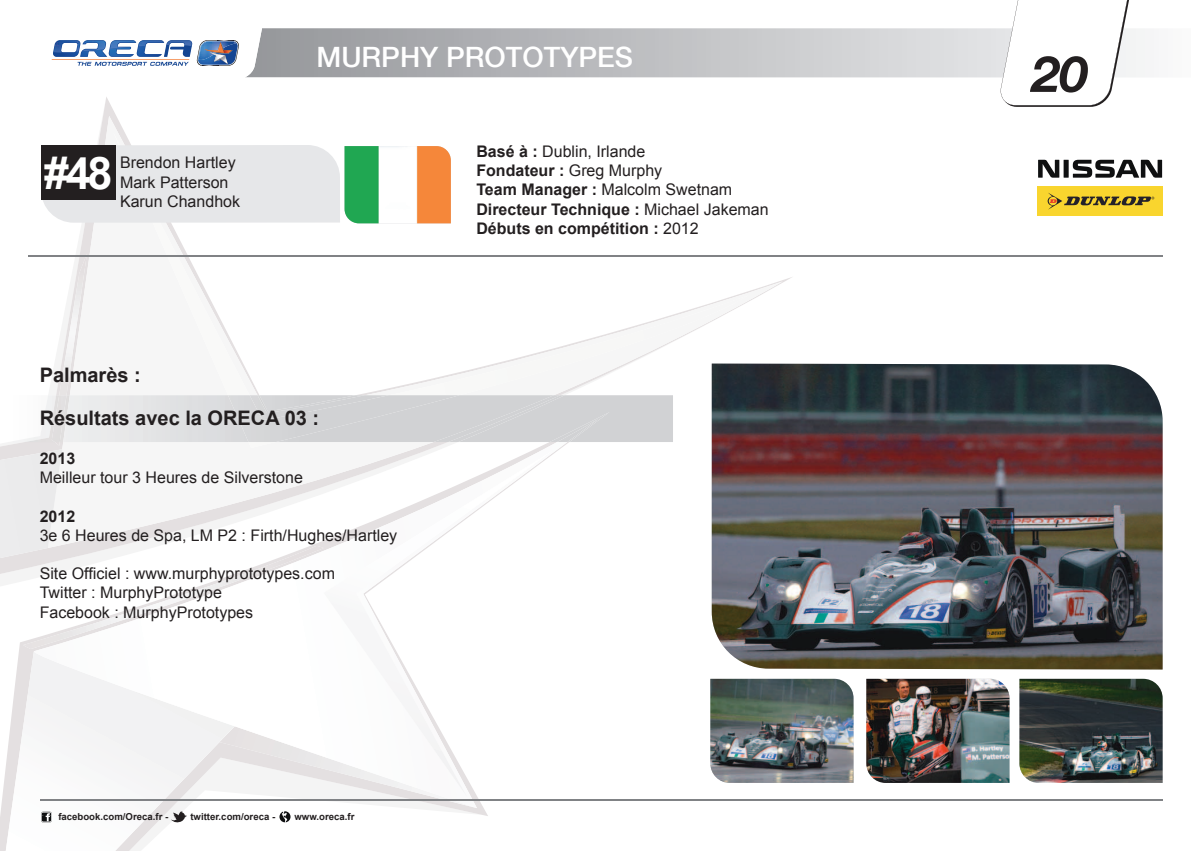
<style>
.page{position:relative;width:1191px;height:851px;background:#fff}
.page>*{position:absolute;margin:0;border:0;box-sizing:border-box;transform-origin:0 0}
.t1{font:italic 700 50px "Helvetica Neue";color:#231f20}
.t2{font:700 45px "Arial";color:#fff}
.t3{font:500 28px "Helvetica Neue";color:#fff}
.t4{font:700 20px/43.2px "Arial";color:#231f20}
.t5{font:16px/19.2px "Arial";color:#231f20}
.t6{font:700 16px/19.2px "Arial";color:#231f20}
.t7{font:700 9.6px "Arial";color:#231f20}
.s1{font-weight:400}
</style>
<div class="page">
<svg style="left:6px;top:682px;width:123px;height:168px"></svg>
<svg style="left:34px;top:682px;width:533px;height:126px"></svg>
<svg style="left:324px;top:682px;width:230px;height:114px"></svg>
<svg style="left:0;top:253px;width:673px;height:429px"></svg>
<img style="left:557px;top:419px;width:41px;height:23px">
<div style="left:228px;top:395px;width:231px;height:47px;background:#d1d2d4"></div>
<img style="left:52px;top:395px;width:15px;height:47px">
<div style="left:1063px;top:160px;width:5px;height:18px;background:#0f1011"></div>
<svg style="left:1038px;top:160px;width:21px;height:18px"></svg>
<svg style="left:1072px;top:159px;width:90px;height:19px"></svg>
<div style="left:1036px;top:186px;width:126px;height:29px;background:#f9d52e"></div>
<svg style="left:1047px;top:193px;width:107px;height:17px"></svg>
<svg style="left:41px;top:145px;width:299px;height:78px;background:#c4c4c5"></svg>
<img style="left:344px;top:146px;width:107px;height:77px">
<img style="left:711px;top:363px;width:451px;height:306px">
<img style="left:710px;top:678px;width:143px;height:104px">
<img style="left:866px;top:678px;width:143px;height:104px">
<img style="left:1019px;top:678px;width:143px;height:104px">
<hr style="left:28px;top:255px;width:1134px;height:1px;background:#808285">
<svg style="left:262px;top:28px;width:883px;height:49px;background:#bdbec1"></svg>
<svg style="left:51px;top:30px;width:211px;height:48px"></svg>
<img style="left:138px;top:41px;width:25px;height:5px">
<img style="left:110px;top:41px;width:25px;height:8px">
<img style="left:167px;top:41px;width:25px;height:5px">
<img style="left:54px;top:41px;width:26px;height:11px">
<svg style="left:999px;top:0;width:135px;height:107px"></svg>
<svg style="left:129px;top:726px;width:353px;height:124px"></svg>
<svg style="left:41px;top:811px;width:11px;height:11px"></svg>
<hr style="left:40px;top:799px;width:1122px;height:1px;background:#808285">
<h3 class="t3" style="left:316px;top:40px;width:318px">MURPHY PROTOTYPES</h3>
<h1 class="t1" style="left:1032px;top:43px;width:57px">20</h1>
<h2 class="t2" style="left:44px;top:144px;width:70px">#48</h2>
<p class="t5" style="left:120px;top:153px;width:122px">Brendon Hartley<br>Mark Patterson<br>Karun Chandhok</p>
<p class="t6" style="left:476px;top:142px;width:294px">Basé à : <span class="s1">Dublin, Irlande<br></span>Fondateur : <span class="s1">Greg Murphy<br></span>Team Manager : <span class="s1">Malcolm Swetnam<br></span>Directeur Technique : <span class="s1">Michael Jakeman<br></span>Débuts en compétition : <span class="s1">2012</span></p>
<p class="t4" style="left:40px;top:354px;width:281px">Palmarès :<br>Résultats avec la ORECA 03 :</p>
<p class="t6" style="left:40px;top:449px;width:37px">2013</p>
<p class="t5" style="left:40px;top:468px;width:265px">Meilleur tour 3 Heures de Silverstone</p>
<p class="t6" style="left:40px;top:506px;width:37px">2012</p>
<p class="t5" style="left:40px;top:525px;width:359px">3e 6 Heures de Spa, LM P2 : Firth/Hughes/Hartley</p>
<p class="t5" style="left:40px;top:564px;width:297px">Site Officiel : www.murphyprototypes.com<br>Twitter : MurphyPrototype<br>Facebook : MurphyPrototypes</p>
<p class="t7" style="left:58px;top:810px;width:111px">facebook.com/Oreca.fr -</p>
<p class="t7" style="left:190px;top:810px;width:86px">twitter.com/oreca -</p>
<p class="t7" style="left:294px;top:810px;width:61px">www.oreca.fr</p>
</div>
